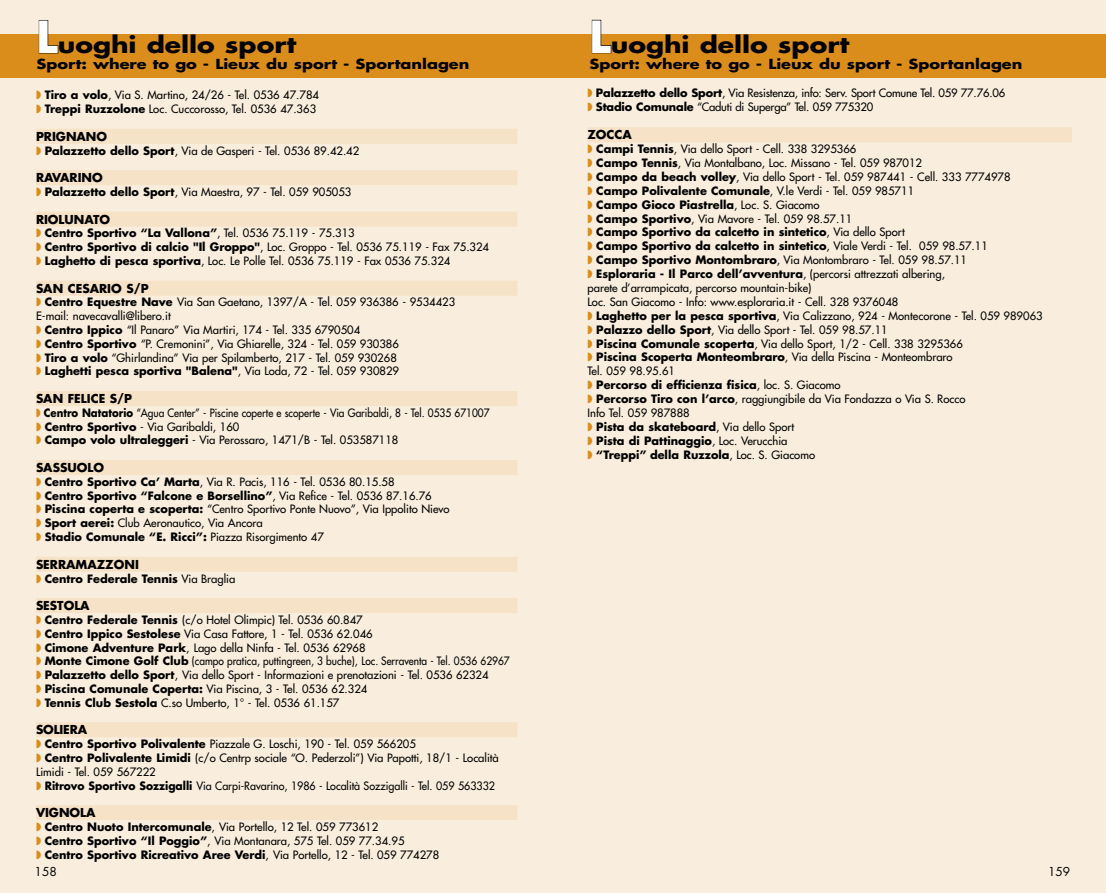
<style>
.page{position:relative;width:1106px;height:893px;background:#fff}
.page>*{position:absolute;margin:0;border:0;box-sizing:border-box;transform-origin:0 0}
.t1{font:700 22.35px "Futura";color:#000;scale:1.19 1}
.t2{font:700 13.5px "Futura";color:#000;scale:1.19 1}
.t3{font:700 12px "Futura";color:#000}
.t4{font:12px "Futura";color:#000}
.t5{font:11.25px/13.8px "Futura";color:#000}
.t6{font:11.25px/13.8px "Futura";color:#000;scale:.9 1}
.t7{font:700 11.25px "Futura";color:#000}
.s1{font-size:43.05px;color:#fff}
.s2{color:#da8d1b}
.s3{font-weight:700}
.s4{font-weight:400}
</style>
<div class="page">
<div style="left:0;top:0;width:553px;height:893px;background:#f9eedd"></div>
<div style="left:553px;top:0;width:553px;height:893px;background:#f9eedd"></div>
<div style="left:587px;top:127px;width:484px;height:15px;background:#f6e2c6"></div>
<div style="left:36px;top:129px;width:481px;height:15px;background:#f6e2c6"></div>
<div style="left:36px;top:170px;width:481px;height:15px;background:#f6e2c6"></div>
<div style="left:36px;top:212px;width:481px;height:15px;background:#f6e2c6"></div>
<div style="left:36px;top:281px;width:481px;height:15px;background:#f6e2c6"></div>
<div style="left:36px;top:391px;width:481px;height:15px;background:#f6e2c6"></div>
<div style="left:36px;top:460px;width:481px;height:15px;background:#f6e2c6"></div>
<div style="left:36px;top:557px;width:481px;height:15px;background:#f6e2c6"></div>
<div style="left:36px;top:598px;width:481px;height:15px;background:#f6e2c6"></div>
<div style="left:36px;top:722px;width:481px;height:15px;background:#f6e2c6"></div>
<div style="left:36px;top:805px;width:481px;height:15px;background:#f6e2c6"></div>
<div style="left:0;top:34px;width:553px;height:44px;background:#da8d1b"></div>
<svg style="left:39px;top:20px;width:20px;height:34px"></svg>
<div style="left:553px;top:34px;width:553px;height:44px;background:#da8d1b"></div>
<svg style="left:591px;top:20px;width:20px;height:34px"></svg>
<h1 class="t1" style="left:37px;top:30px;width:220px"><span class="s1">L</span>uoghi dello sport</h1>
<p class="t2" style="left:37px;top:55px;width:365px">Sport: where to go - Lieux du sport - Sportanlagen</p>
<p class="t5" style="left:36px;top:88px;width:284px"><span class="s2">◗</span> <span class="s3">Tiro a volo</span>, Via S. Martino, 24/26 - Tel. 0536 47.784 <span class="s2">◗</span> <span class="s3">Treppi Ruzzolone</span> Loc. Cuccorosso, Tel. 0536 47.363</p>
<p class="t3" style="left:36px;top:128px;width:73px">PRIGNANO</p>
<p class="t5" style="left:36px;top:144px;width:325px"><span class="s2">◗</span> <span class="s3">Palazzetto dello Sport</span>, Via de Gasperi - Tel. 0536 89.42.42</p>
<p class="t3" style="left:36px;top:170px;width:68px">RAVARINO</p>
<p class="t5" style="left:36px;top:185px;width:317px"><span class="s2">◗</span> <span class="s3">Palazzetto dello Sport</span>, Via Maestra, 97 - Tel. 059 905053</p>
<p class="t3" style="left:36px;top:211px;width:76px">RIOLUNATO</p>
<p class="t5" style="left:36px;top:226px;width:454px"><span class="s2">◗</span> <span class="s3">Centro Sportivo “La Vallona”</span>, Tel. 0536 75.119 - 75.313<br><span class="s2">◗</span> <span class="s3">Centro Sportivo di calcio "Il Groppo"</span>, Loc. Groppo - Tel. 0536 75.119 - Fax 75.324 <span class="s2">◗</span> <span class="s3">Laghetto di pesca sportiva</span>, Loc. Le Polle Tel. 0536 75.119 - Fax 0536 75.324</p>
<p class="t3" style="left:36px;top:280px;width:114px">SAN CESARIO S/P</p>
<p class="t5" style="left:36px;top:295px;width:420px"><span class="s2">◗</span> <span class="s3">Centro Equestre Nave</span> Via San Gaetano, 1397/A - Tel. 059 936386 - 9534423<br>E-mail: navecavalli@libero.it<br><span class="s2">◗</span> <span class="s3">Centro Ippico</span> “Il Panaro” Via Martiri, 174 - Tel. 335 6790504<br><span class="s2">◗</span> <span class="s3">Centro Sportivo</span> “P. Cremonini”, Via Ghiarelle, 324 - Tel. 059 930386<br><span class="s2">◗</span> <span class="s3">Tiro a volo</span> “Ghirlandina” Via per Spilamberto, 217 - Tel. 059 930268<br><span class="s2">◗</span> <span class="s3">Laghetti pesca sportiva "Balena"</span>, Via Loda, 72 - Tel. 059 930829</p>
<p class="t3" style="left:36px;top:391px;width:39px">SAN felice</p>
<p class="t3" style="left:110px;top:391px;width:23px">s/p</p>
<p class="t6" style="left:36px;top:406px;width:505px"><span class="s2">◗</span> <span class="s3">Centro Natatorio</span> “Agua Center” - Piscine coperte e scoperte - Via Garibaldi, 8 - Tel. 0535 671007 <span class="s2">◗</span> <span class="s3">Centro Sportivo</span> - Via Garibaldi, 160<br><span class="s2">◗</span> <span class="s3">Campo volo ultraleggeri</span> - Via Perossaro, 1471/B - Tel. 053587118</p>
<p class="t3" style="left:36px;top:460px;width:69px">SASSUOLO</p>
<p class="t5" style="left:36px;top:475px;width:415px"><span class="s2">◗</span> <span class="s3">Centro Sportivo Ca’ Marta</span>, Via R. Pacis, 116 - Tel. 0536 80.15.58<br><span class="s2">◗</span> <span class="s3">Centro Sportivo “Falcone e Borsellino”</span>, Via Refice - Tel. 0536 87.16.76<br><span class="s2">◗</span> <span class="s3">Piscina coperta e scoperta:</span> “Centro Sportivo Ponte Nuovo”, Via Ippolito Nievo <span class="s2">◗</span> <span class="s3">Sport aerei:</span> Club Aeronautico, Via Ancora<br><span class="s2">◗</span> <span class="s3">Stadio Comunale “E. Ricci”:</span> Piazza Risorgimento 47</p>
<p class="t3" style="left:36px;top:556px;width:104px">SERRAMAZZONI</p>
<p class="t7" style="left:36px;top:571px;width:201px"><span class="s2">◗</span> Centro Federale Tennis <span class="s4">Via Braglia</span></p>
<p class="t3" style="left:36px;top:598px;width:55px">SESTOLA</p>
<p class="t5" style="left:36px;top:613px;width:475px"><span class="s2">◗</span> <span class="s3">Centro Federale Tennis</span> (c/o Hotel Olimpic) Tel. 0536 60.847<br><span class="s2">◗</span> <span class="s3">Centro Ippico Sestolese</span> Via Casa Fattore, 1 - Tel. 0536 62.046<br><span class="s2">◗</span> <span class="s3">Cimone Adventure Park</span>, Lago della Ninfa - Tel. 0536 62968<br><span class="s2">◗</span> <span class="s3">Monte Cimone Golf Club</span> (campo pratica, puttingreen, 3 buche), Loc. Serraventa - Tel. 0536 62967 <span class="s2">◗</span> <span class="s3">Palazzetto dello Sport</span>, Via dello Sport - Informazioni e prenotazioni - Tel. 0536 62324<br><span class="s2">◗</span> <span class="s3">Piscina Comunale Coperta:</span> Via Piscina, 3 - Tel. 0536 62.324<br><span class="s2">◗</span> <span class="s3">Tennis Club Sestola</span> C.so Umberto, 1° - Tel. 0536 61.157</p>
<p class="t3" style="left:36px;top:722px;width:16px">Soliera</p>
<p class="t5" style="left:36px;top:737px;width:464px"><span class="s2">◗</span> <span class="s3">Centro Sportivo Polivalente</span> Piazzale G. Loschi, 190 - Tel. 059 566205<br><span class="s2">◗</span> <span class="s3">Centro Polivalente Limidi</span> (c/o Centrp sociale “O. Pederzoli”) Via Papotti, 18/1 - Località Limidi - Tel. 059 567222<br><span class="s2">◗</span> <span class="s3">Ritrovo Sportivo Sozzigalli</span> Via Carpi-Ravarino, 1986 - Località Sozzigalli - Tel. 059 563332</p>
<p class="t3" style="left:36px;top:805px;width:61px">VIGNOLA</p>
<p class="t5" style="left:36px;top:820px;width:404px"><span class="s2">◗</span> <span class="s3">Centro Nuoto Intercomunale</span>, Via Portello, 12 Tel. 059 773612<br><span class="s2">◗</span> <span class="s3">Centro Sportivo “Il Poggio”</span>, Via Montanara, 575 Tel. 059 77.34.95<br><span class="s2">◗</span> <span class="s3">Centro Sportivo Ricreativo Aree Verdi</span>, Via Portello, 12 - Tel. 059 774278</p>
<h1 class="t1" style="left:589px;top:30px;width:220px"><span class="s1">L</span>uoghi dello sport</h1>
<p class="t2" style="left:589px;top:55px;width:365px">Sport: where to go - Lieux du sport - Sportanlagen</p>
<p class="t5" style="left:587px;top:86px;width:419px"><span class="s2">◗</span> <span class="s3">Palazzetto dello Sport</span>, Via Resistenza, info: Serv. Sport Comune Tel. 059 77.76.06 <span class="s2">◗</span> <span class="s3">Stadio Comunale</span> “Caduti di Superga” Tel. 059 775320</p>
<p class="t3" style="left:587px;top:127px;width:46px">ZOCCA</p>
<p class="t5" style="left:587px;top:142px;width:456px"><span class="s2">◗</span> <span class="s3">Campi Tennis</span>, Via dello Sport - Cell. 338 3295366<br><span class="s2">◗</span> <span class="s3">Campo Tennis</span>, Via Montalbano, Loc. Missano - Tel. 059 987012<br><span class="s2">◗</span> <span class="s3">Campo da beach volley</span>, Via dello Sport - Tel. 059 987441 - Cell. 333 7774978<br><span class="s2">◗</span> <span class="s3">Campo Polivalente Comunale</span>, V.le Verdi - Tel. 059 985711<br><span class="s2">◗</span> <span class="s3">Campo Gioco Piastrella</span>, Loc. S. Giacomo<br><span class="s2">◗</span> <span class="s3">Campo Sportivo</span>, Via Mavore - Tel. 059 98.57.11<br><span class="s2">◗</span> <span class="s3">Campo Sportivo da calcetto in sintetico</span>, Via dello Sport<br><span class="s2">◗</span> <span class="s3">Campo Sportivo da calcetto in sintetico</span>, Viale Verdi - Tel. 059 98.57.11<br><span class="s2">◗</span> <span class="s3">Campo Sportivo Montombraro</span>, Via Montombraro - Tel. 059 98.57.11<br><span class="s2">◗</span> <span class="s3">Esploraria - Il Parco dell’avventura</span>, (percorsi attrezzati albering,<br>parete d’arrampicata, percorso mountain-bike)<br>Loc. San Giacomo - Info: www.esploraria.it - Cell. 328 9376048<br><span class="s2">◗</span> <span class="s3">Laghetto per la pesca sportiva</span>, Via Calizzano, 924 - Montecorone - Tel. 059 989063 <span class="s2">◗</span> <span class="s3">Palazzo dello Sport</span>, Via dello Sport - Tel. 059 98.57.11<br><span class="s2">◗</span> <span class="s3">Piscina Comunale scoperta</span>, Via dello Sport, 1/2 - Cell. 338 3295366<br><span class="s2">◗</span> <span class="s3">Piscina Scoperta Monteombraro</span>, Via della Piscina - Monteombraro<br>Tel. 059 98.95.61<br><span class="s2">◗</span> <span class="s3">Percorso di efficienza fisica</span>, loc. S. Giacomo<br><span class="s2">◗</span> <span class="s3">Percorso Tiro con l’arco</span>, raggiungibile da Via Fondazza o Via S. Rocco<br>Info Tel. 059 987888<br><span class="s2">◗</span> <span class="s3">Pista da skateboard</span>, Via dello Sport<br><span class="s2">◗</span> <span class="s3">Pista di Pattinaggio</span>, Loc. Verucchia<br><span class="s2">◗</span> <span class="s3">“Treppi” della Ruzzola</span>, Loc. S. Giacomo</p>
<p class="t4" style="left:35px;top:864px;width:24px">158</p>
<p class="t4" style="left:1048px;top:864px;width:24px">159</p>
</div>
